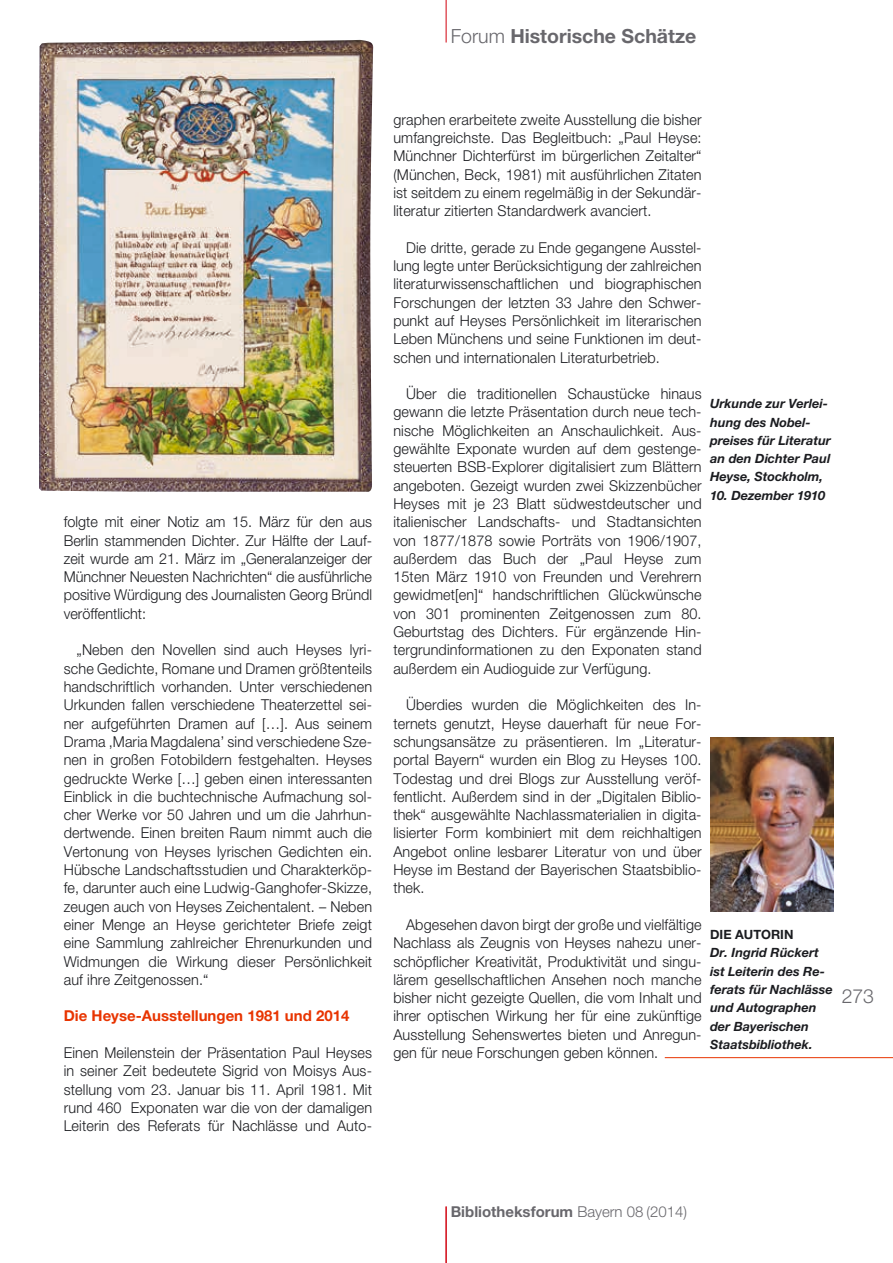
<style>
.page{position:relative;width:893px;height:1263px;background:#fff}
.page>*{position:absolute;margin:0;border:0;box-sizing:border-box;transform-origin:0 0}
.t1{font:700 19.5px "Helvetica Neue";color:#68676c}
.t2{font:300 19.5px "Helvetica Neue";color:#68676c}
.t3{font:300 15px/18.3px "Helvetica Neue";letter-spacing:.01em;color:#1b1c20;text-align:justify;scale:.96 1}
.t4{font:700 15px "Helvetica Neue";color:#e83400}
.t5{font:700 15px "Helvetica Neue";color:#68676c}
.t6{font:italic 700 12.75px/18.3px "Helvetica Neue";color:#1b1c20}
.t7{font:700 12.75px "Helvetica Neue";color:#1b1c20}
.s1{font-weight:300}
</style>
<div class="page">
<hr style="left:665px;top:1057px;width:228px;height:1px;background:#e83400">
<img style="left:710px;top:738px;width:123px;height:174px">
<img style="left:39px;top:40px;width:334px;height:452px">
<hr style="left:446px;top:0;width:1px;height:43px;background:#d1010e">
<hr style="left:446px;top:1206px;width:1px;height:57px;background:#d1010e">
<h1 class="t1" style="left:451px;top:24px;width:247px"><span class="s1">Forum</span> Historische Schätze</h1>
<p class="t3" style="left:64px;top:512px;width:323px">folgte mit einer Notiz am 15. März für den aus Berlin stammenden Dichter. Zur Hälfte der Lauf&shy;zeit wurde am 21. März im „Generalanzeiger der Münchner Neuesten Nachrichten“ die ausführliche positive Würdigung des Journalisten Georg Bründl veröffentlicht:</p>
<p class="t3" style="left:64px;top:640px;width:323px;text-indent:13px">„Neben den Novellen sind auch Heyses lyri&shy;sche Gedichte, Romane und Dramen größtenteils handschriftlich vorhanden. Unter verschiedenen Urkunden fallen verschiedene Theaterzettel sei&shy;ner aufgeführten Dramen auf […]. Aus seinem Drama ‚Maria Magdalena’ sind verschiedene Sze&shy;nen in großen Fotobildern festgehalten. Heyses gedruckte Werke […] geben einen interessanten Einblick in die buchtechnische Aufmachung sol&shy;cher Werke vor 50 Jahren und um die Jahrhun&shy;dertwende. Einen breiten Raum nimmt auch die Vertonung von Heyses lyrischen Gedichten ein.<br>Hübsche Landschaftsstudien und Charakterköp&shy;fe, darunter auch eine Ludwig-Ganghofer-Skizze, zeugen auch von Heyses Zeichentalent. – Neben einer Menge an Heyse gerichteter Briefe zeigt eine Sammlung zahlreicher Ehrenurkunden und Widmungen die Wirkung dieser Persönlichkeit auf ihre Zeitgenossen.“</p>
<p class="t4" style="left:64px;top:1007px;width:287px">Die Heyse-Ausstellungen 1981 und 2014</p>
<p class="t3" style="left:64px;top:1043px;width:323px">Einen Meilenstein der Präsentation Paul Heyses in seiner Zeit bedeutete Sigrid von Moisys Aus&shy;stellung vom 23. Januar bis 11. April 1981. Mit rund 460 Exponaten war die von der damaligen Leiterin des Referats für Nachlässe und Auto-</p>
<p class="t3" style="left:393px;top:110px;width:323px">graphen erarbeitete zweite Ausstellung die bisher umfangreichste. Das Begleitbuch: „Paul Heyse:<br>Münchner Dichterfürst im bürgerlichen Zeitalter“ (München, Beck, 1981) mit ausführlichen Zitaten ist seitdem zu einem regelmäßig in der Sekundär&shy;literatur zitierten Standardwerk avanciert.</p>
<p class="t3" style="left:393px;top:238px;width:323px;text-indent:13px">Die dritte, gerade zu Ende gegangene Ausstel&shy;lung legte unter Berücksichtigung der zahlreichen literaturwissenschaftlichen und biographischen Forschungen der letzten 33 Jahre den Schwer&shy;punkt auf Heyses Persönlichkeit im literarischen Leben Münchens und seine Funktionen im deut&shy;schen und internationalen Literaturbetrieb.</p>
<p class="t3" style="left:393px;top:384px;width:323px;text-indent:13px">Über die traditionellen Schaustücke hinaus gewann die letzte Präsentation durch neue tech&shy;nische Möglichkeiten an Anschaulichkeit. Aus&shy;gewählte Exponate wurden auf dem gestenge&shy;steuerten BSB-Explorer digitalisiert zum Blättern angeboten. Gezeigt wurden zwei Skizzenbücher Heyses mit je 23 Blatt südwestdeutscher und italienischer Landschafts- und Stadtansichten von 1877/1878 sowie Porträts von 1906/1907, außerdem das Buch der „Paul Heyse zum 15ten März 1910 von Freunden und Verehrern gewidmet[en]“ handschriftlichen Glückwünsche von 301 prominenten Zeitgenossen zum 80.<br>Geburtstag des Dichters. Für ergänzende Hin&shy;tergrundinformationen zu den Exponaten stand außerdem ein Audioguide zur Verfügung.</p>
<p class="t3" style="left:393px;top:695px;width:323px;text-indent:13px">Überdies wurden die Möglichkeiten des In&shy;ternets genutzt, Heyse dauerhaft für neue For&shy;schungsansätze zu präsentieren. Im „Literatur&shy;portal Bayern“ wurden ein Blog zu Heyses 100.<br>Todestag und drei Blogs zur Ausstellung veröf&shy;fentlicht. Außerdem sind in der „Digitalen Biblio&shy;thek“ ausgewählte Nachlassmaterialien in digita&shy;lisierter Form kombiniert mit dem reichhaltigen Angebot online lesbarer Literatur von und über Heyse im Bestand der Bayerischen Staatsbiblio&shy;thek.</p>
<p class="t3" style="left:393px;top:915px;width:323px;text-indent:13px">Abgesehen davon birgt der große und vielfältige Nachlass als Zeugnis von Heyses nahezu uner&shy;schöpflicher Kreativität, Produktivität und singu&shy;lärem gesellschaftlichen Ansehen noch manche bisher nicht gezeigte Quellen, die vom Inhalt und ihrer optischen Wirkung her für eine zukünftige Ausstellung Sehenswertes bieten und Anregun&shy;gen für neue Forschungen geben können.</p>
<p class="t6" style="left:710px;top:394px;width:122px">Urkunde zur Verlei&shy;hung des Nobel&shy;preises für Literatur an den Dichter Paul<br>Heyse, Stockholm,</p>
<p class="t6" style="left:710px;top:486px;width:117px">10. Dezember 1910</p>
<p class="t7" style="left:710px;top:927px;width:69px">Die Autorin</p>
<p class="t6" style="left:710px;top:943px;width:124px">Dr. Ingrid Rückert ist Leiterin des Re&shy;ferats für Nachlässe und Autographen der Bayerischen<br>Staatsbibliothek.</p>
<h1 class="t2" style="left:842px;top:984px;width:34px">273</h1>
<p class="t5" style="left:451px;top:1202px;width:238px">Bibliotheksforum <span class="s1">Bayern 08 (2014)</span></p>
</div>
